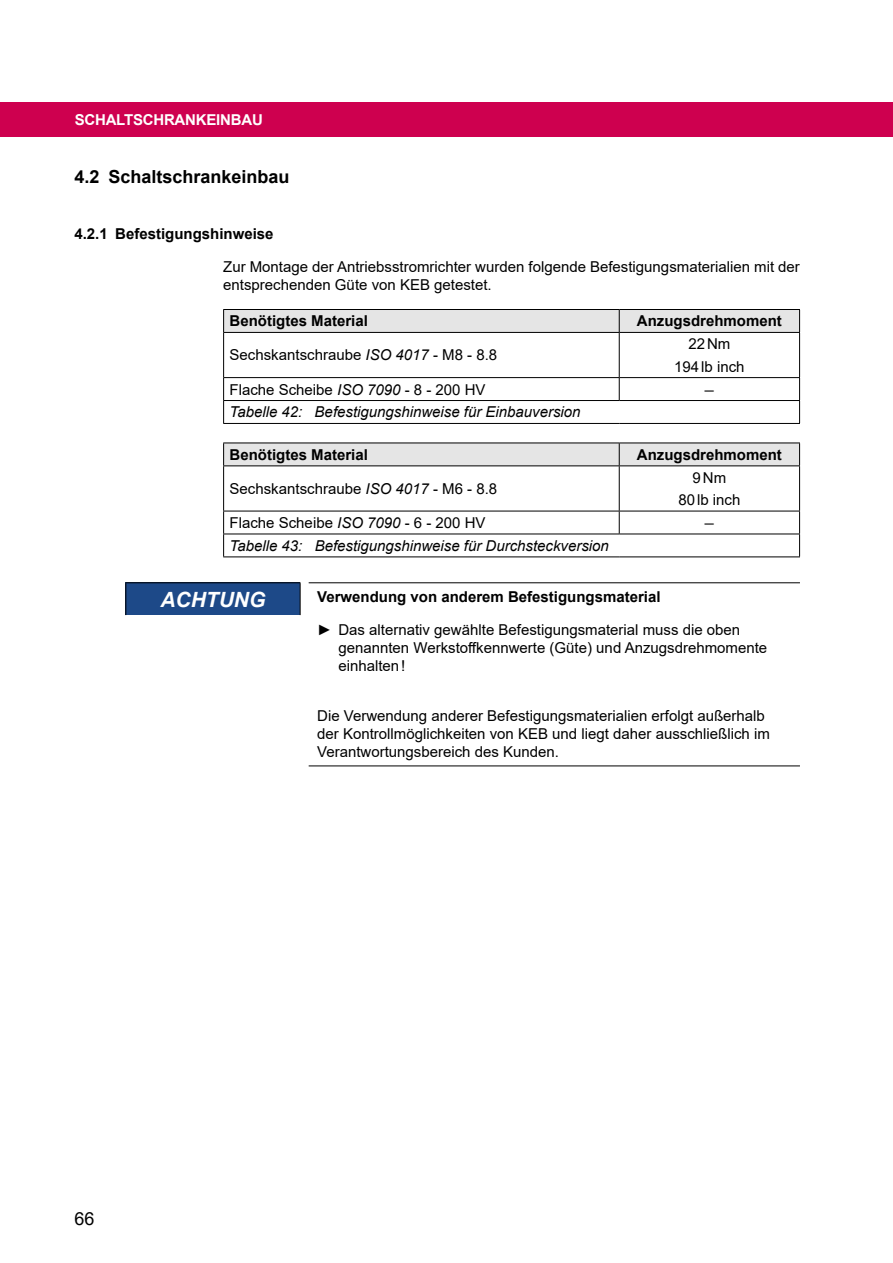
<style>
.page{position:relative;width:893px;height:1263px;background:#fff}
.page>*{position:absolute;margin:0;border:0;box-sizing:border-box;transform-origin:0 0}
.t1{font:italic 700 21px "Arial";color:#fff}
.t2{font:700 18px "Arial";color:#000}
.t3{font:18px "Arial";color:#000}
.t4{font:15px/18px "Arial";color:#000}
.t5{font:700 15px "Arial";color:#000}
.t6{font:italic 15px "Arial";color:#000}
.t7{font:700 15px "Arial";color:#fff}
.t8{font:15px "Arial Narrow";color:#000}
.s1{font-style:italic}
</style>
<div class="page">
<div style="left:0;top:102px;width:893px;height:34px;background:#ce004f"></div>
<svg style="left:223px;top:309px;width:577px;height:23px;background:#d9d9d9"></svg>
<hr style="left:223px;top:332px;width:396px;height:1px;background:#000">
<hr style="left:223px;top:333px;width:1px;height:44px;background:#000">
<hr style="left:619px;top:332px;width:181px;height:1px;background:#000">
<hr style="left:619px;top:333px;width:1px;height:44px;background:#000">
<hr style="left:799px;top:333px;width:1px;height:44px;background:#000">
<hr style="left:223px;top:377px;width:396px;height:1px;background:#000">
<hr style="left:619px;top:377px;width:181px;height:1px;background:#000">
<svg style="left:619px;top:378px;width:1px;height:22px"></svg>
<hr style="left:223px;top:400px;width:396px;height:1px;background:#000">
<svg style="left:223px;top:378px;width:1px;height:45px"></svg>
<hr style="left:619px;top:400px;width:181px;height:1px;background:#000">
<svg style="left:799px;top:378px;width:1px;height:45px"></svg>
<hr style="left:223px;top:423px;width:396px;height:1px;background:#000">
<hr style="left:619px;top:423px;width:181px;height:1px;background:#000">
<div style="left:223px;top:443px;width:577px;height:22px;background:#e5e5e5"></div>
<hr style="left:223px;top:465px;width:396px;height:1px;background:#000">
<hr style="left:223px;top:466px;width:1px;height:45px;background:#000">
<hr style="left:619px;top:465px;width:181px;height:1px;background:#000">
<hr style="left:619px;top:466px;width:1px;height:45px;background:#000">
<hr style="left:799px;top:466px;width:1px;height:45px;background:#000">
<hr style="left:223px;top:511px;width:396px;height:1px;background:#000">
<hr style="left:619px;top:511px;width:181px;height:1px;background:#000">
<svg style="left:619px;top:511px;width:1px;height:23px"></svg>
<hr style="left:223px;top:534px;width:396px;height:1px;background:#000">
<svg style="left:223px;top:511px;width:1px;height:45px"></svg>
<hr style="left:619px;top:534px;width:181px;height:1px;background:#000">
<svg style="left:799px;top:511px;width:1px;height:45px"></svg>
<hr style="left:223px;top:556px;width:396px;height:1px;background:#000">
<hr style="left:619px;top:556px;width:181px;height:1px;background:#000">
<div style="left:126px;top:583px;width:174px;height:32px;background:#1d4988"></div>
<hr style="left:309px;top:582px;width:491px;height:1px;background:#000">
<hr style="left:309px;top:765px;width:491px;height:1px;background:#000">
<hr style="left:125px;top:582px;width:176px;height:1px;background:#000">
<hr style="left:125px;top:583px;width:1px;height:32px;background:#000">
<hr style="left:300px;top:583px;width:1px;height:32px;background:#000">
<p class="t7" style="left:75px;top:110px;width:21px">Schaltsch</p>
<p class="t7" style="left:164px;top:110px;width:22px">rankeinbau</p>
<p class="t2" style="left:74px;top:164px;width:217px">4.2 Schaltschrankeinbau</p>
<p class="t5" style="left:74px;top:224px;width:201px">4.2.1 Befestigungshinweise</p>
<p class="t4" style="left:223px;top:258px;width:578px">Zur Montage der Antriebsstromrichter wurden folgende Befestigungsmaterialien mit der entsprechenden Güte von KEB getestet.</p>
<p class="t5" style="left:230px;top:311px;width:140px">Benötigtes Material</p>
<p class="t5" style="left:637px;top:311px;width:147px">Anzugsdrehmoment</p>
<p class="t4" style="left:230px;top:346px;width:269px">Sechskantschraube <span class="s1">ISO 4017</span> - M8 - 8.8</p>
<p class="t4" style="left:674px;top:333px;width:72px;line-height:22.2px;text-align:center">22Nm<br>194lb inch</p>
<p class="t4" style="left:230px;top:380px;width:257px">Flache Scheibe <span class="s1">ISO 7090</span> - 8 - 200 HV</p>
<p class="t8" style="left:703px;top:378px;width:14px">―</p>
<p class="t6" style="left:230px;top:402px;width:352px">Tabelle 42: Befestigungshinweise für Einbauversion</p>
<p class="t5" style="left:230px;top:444px;width:140px">Benötigtes Material</p>
<p class="t5" style="left:637px;top:444px;width:147px">Anzugsdrehmoment</p>
<p class="t4" style="left:230px;top:480px;width:269px">Sechskantschraube <span class="s1">ISO 4017</span> - M6 - 8.8</p>
<p class="t4" style="left:678px;top:466px;width:63px;line-height:22.2px;text-align:center">9Nm<br>80lb inch</p>
<p class="t4" style="left:230px;top:514px;width:257px">Flache Scheibe <span class="s1">ISO 7090</span> - 6 - 200 HV</p>
<p class="t8" style="left:703px;top:512px;width:14px">―</p>
<p class="t6" style="left:230px;top:536px;width:381px">Tabelle 43: Befestigungshinweise für Durchsteckversion</p>
<h1 class="t1" style="left:160px;top:585px;width:106px">ACHTUNG</h1>
<p class="t5" style="left:317px;top:586px;width:345px">Verwendung von anderem Befestigungsmaterial</p>
<p class="t4" style="left:338px;top:620px;width:430px;text-indent:-21px">► Das alternativ gewählte Befestigungsmaterial muss die oben genannten Werkstoffkennwerte (Güte) und Anzugsdrehmomente einhalten!</p>
<p class="t4" style="left:317px;top:707px;width:454px">Die Verwendung anderer Befestigungsmaterialien erfolgt außerhalb der Kontrollmöglichkeiten von KEB und liegt daher ausschließlich im<br>Verantwortungsbereich des Kunden.</p>
<p class="t3" style="left:74px;top:1206px;width:22px">66</p>
</div>
